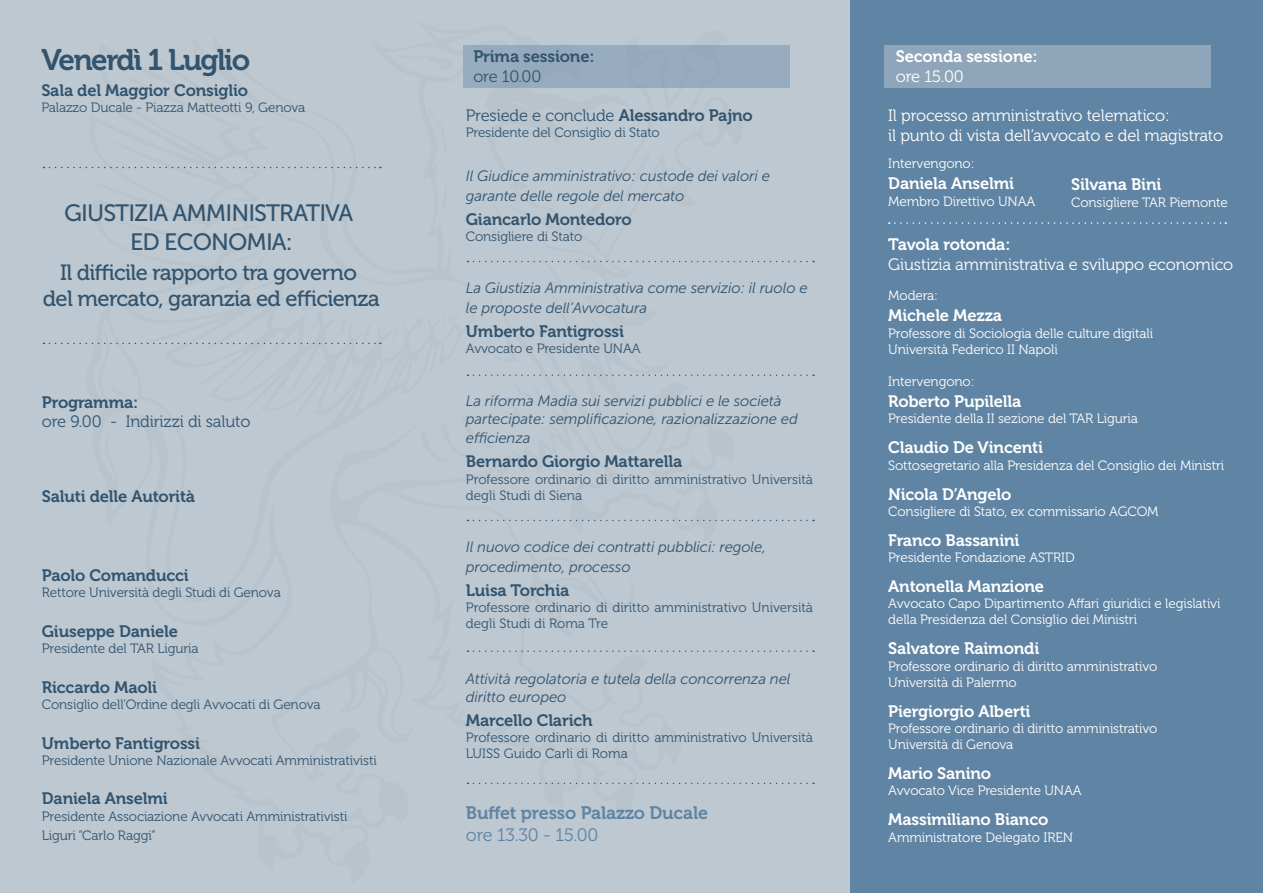
<style>
.page{position:relative;width:1263px;height:893px;background:#bdc8d1}
.page>*{position:absolute;margin:0;border:0;box-sizing:border-box;transform-origin:0 0}
.t1{font:29.7px "Museo 700";letter-spacing:-.05em;color:#32546f}
.t2{font:23.55px/28.3px "Museo Sans 500";letter-spacing:-.04em;color:#32546f;text-align:center}
.t3{font:22.05px/26.4px "Museo 500";letter-spacing:-.03em;color:#32546f;text-align:center}
.t4{font:18px "Museo 700";letter-spacing:-.01em;color:#6084a3}
.t5{font:18px "Museo 300";letter-spacing:-.01em;color:#6084a3}
.t6{font:16.5px "Museo 700";letter-spacing:-.01em;color:#32546f}
.t7{font:16.5px "Museo 700";letter-spacing:-.01em;color:#fff}
.t8{font:16.5px/19.8px "Museo 300";letter-spacing:-.01em;color:#fff}
.t9{font:16.5px "Museo 300";letter-spacing:-.01em;color:#32546f}
.t10{font:italic 15px/19.8px "Museo Sans 300";letter-spacing:-.01em;color:#32546f}
.t11{font:13.5px/16.2px "Museo 300";letter-spacing:-.01em;color:#fff}
.t12{font:13.5px/16.2px "Museo 300";letter-spacing:-.01em;color:#32546f}
.s1{font-family:"Museo 700"}
</style>
<div class="page">
<div style="left:850px;top:0;width:413px;height:893px;background:#6084a3"></div>
<svg style="left:471px;top:45px;width:40px;height:1px"></svg>
<div style="left:884px;top:46px;width:327px;height:42px;background:#8fa6ba"></div>
<div style="left:463px;top:46px;width:327px;height:42px;background:#97acbe"></div>
<svg style="left:467px;top:520px;width:347px;height:1px"></svg>
<svg style="left:467px;top:260px;width:347px;height:3px"></svg>
<svg style="left:43px;top:167px;width:338px;height:1px"></svg>
<svg style="left:889px;top:222px;width:337px;height:2px"></svg>
<svg style="left:467px;top:650px;width:347px;height:2px"></svg>
<svg style="left:43px;top:342px;width:338px;height:2px"></svg>
<svg style="left:467px;top:783px;width:347px;height:1px"></svg>
<h1 class="t1" style="left:41px;top:43px;width:210px">Venerdì 1 Luglio</h1>
<p class="t6" style="left:41px;top:81px;width:208px">Sala del Maggior Consiglio</p>
<p class="t12" style="left:41px;top:100px;width:265px">Palazzo Ducale - Piazza Matteotti 9, Genova</p>
<h2 class="t2" style="left:64px;top:199px;width:291px">GIUSTIZIA AMMINISTRATIVA<br>ED ECONOMIA:</h2>
<h3 class="t3" style="left:43px;top:259px;width:339px">Il difficile rapporto tra governo<br>del mercato, garanzia ed efficienza</h3>
<p class="t6" style="left:42px;top:393px;width:98px">Programma:</p>
<p class="t9" style="left:42px;top:413px;width:210px">ore 9.00 - Indirizzi di saluto</p>
<p class="t6" style="left:42px;top:487px;width:155px">Saluti delle Autorità</p>
<p class="t6" style="left:42px;top:566px;width:148px">Paolo Comanducci</p>
<p class="t12" style="left:42px;top:585px;width:240px">Rettore Università degli Studi di Genova</p>
<p class="t6" style="left:42px;top:622px;width:138px">Giuseppe Daniele</p>
<p class="t12" style="left:42px;top:641px;width:158px">Presidente del TAR Liguria</p>
<p class="t6" style="left:42px;top:678px;width:117px">Riccardo Maoli</p>
<p class="t12" style="left:42px;top:697px;width:280px">Consiglio dell’Ordine degli Avvocati di Genova</p>
<p class="t6" style="left:42px;top:734px;width:160px">Umberto Fantigrossi</p>
<p class="t12" style="left:42px;top:752px;width:336px">Presidente Unione Nazionale Avvocati Amministrativisti</p>
<p class="t6" style="left:42px;top:790px;width:127px">Daniela Anselmi</p>
<p class="t12" style="left:42px;top:806px;width:307px;line-height:19.8px">Presidente Associazione Avvocati Amministrativisti<br>Liguri “Carlo Raggi”</p>
<p class="t6" style="left:473px;top:47px;width:122px">Prima sessione:</p>
<p class="t9" style="left:473px;top:67px;width:69px">ore 10.00</p>
<p class="t9" style="left:466px;top:106px;width:289px">Presiede e conclude <span class="s1">Alessandro Pajno</span></p>
<p class="t12" style="left:466px;top:124px;width:195px">Presidente del Consiglio di Stato</p>
<p class="t10" style="left:466px;top:166px;width:306px">Il Giudice amministrativo: custode dei valori e garante delle regole del mercato</p>
<p class="t6" style="left:466px;top:210px;width:167px">Giancarlo Montedoro</p>
<p class="t12" style="left:466px;top:229px;width:118px">Consigliere di Stato</p>
<p class="t10" style="left:466px;top:278px;width:343px">La Giustizia Amministrativa come servizio: il ruolo e le proposte dell’Avvocatura</p>
<p class="t6" style="left:466px;top:322px;width:160px">Umberto Fantigrossi</p>
<p class="t12" style="left:466px;top:341px;width:176px">Avvocato e Presidente UNAA</p>
<p class="t10" style="left:466px;top:392px;width:333px;line-height:18px">La riforma Madia sui servizi pubblici e le società partecipate: semplificazione, razionalizzazione ed</p>
<p class="t10" style="left:466px;top:428px;width:66px">efficienza</p>
<p class="t6" style="left:466px;top:453px;width:218px">Bernardo Giorgio Mattarella</p>
<p class="t12" style="left:466px;top:471px;width:349px">Professore ordinario di diritto amministrativo Università degli Studi di Siena</p>
<p class="t10" style="left:466px;top:537px;width:302px">Il nuovo codice dei contratti pubblici: regole, procedimento, processo</p>
<p class="t6" style="left:466px;top:581px;width:105px">Luisa Torchia</p>
<p class="t12" style="left:466px;top:600px;width:349px">Professore ordinario di diritto amministrativo Università degli Studi di Roma Tre</p>
<p class="t10" style="left:466px;top:670px;width:326px;line-height:18px">Attività regolatoria e tutela della concorrenza nel diritto europeo</p>
<p class="t6" style="left:466px;top:711px;width:128px">Marcello Clarich</p>
<p class="t12" style="left:466px;top:730px;width:349px">Professore ordinario di diritto amministrativo Università<br>LUISS Guido Carli di Roma</p>
<h3 class="t4" style="left:466px;top:803px;width:244px">Buffet presso Palazzo Ducale</h3>
<h3 class="t5" style="left:466px;top:825px;width:134px">ore 13.30 - 15.00</h3>
<p class="t7" style="left:896px;top:47px;width:143px">Seconda sessione:</p>
<p class="t8" style="left:896px;top:66px;width:69px">ore 15.00</p>
<p class="t8" style="left:888px;top:106px;width:336px">Il processo amministrativo telematico:<br>il punto di vista dell’avvocato e del magistrato</p>
<p class="t11" style="left:888px;top:156px;width:88px">Intervengono:</p>
<p class="t7" style="left:888px;top:175px;width:127px">Daniela Anselmi</p>
<p class="t11" style="left:888px;top:193px;width:149px">Membro Direttivo UNAA</p>
<p class="t7" style="left:888px;top:236px;width:124px">Tavola rotonda:</p>
<p class="t8" style="left:888px;top:255px;width:347px">Giustizia amministrativa e sviluppo economico</p>
<p class="t11" style="left:888px;top:288px;width:51px">Modera:</p>
<p class="t7" style="left:888px;top:306px;width:115px">Michele Mezza</p>
<p class="t11" style="left:888px;top:325px;width:266px">Professore di Sociologia delle culture digitali<br>Università Federico II Napoli</p>
<p class="t11" style="left:888px;top:374px;width:88px">Intervengono:</p>
<p class="t7" style="left:888px;top:392px;width:135px">Roberto Pupilella</p>
<p class="t11" style="left:888px;top:411px;width:251px">Presidente della II sezione del TAR Liguria</p>
<p class="t7" style="left:888px;top:438px;width:156px">Claudio De Vincenti</p>
<p class="t11" style="left:888px;top:457px;width:337px">Sottosegretario alla Presidenza del Consiglio dei Ministri</p>
<p class="t7" style="left:888px;top:485px;width:125px">Nicola D’Angelo</p>
<p class="t11" style="left:888px;top:503px;width:272px">Consigliere di Stato, ex commissario AGCOM</p>
<p class="t7" style="left:888px;top:531px;width:133px">Franco Bassanini</p>
<p class="t11" style="left:888px;top:549px;width:188px">Presidente Fondazione ASTRID</p>
<p class="t7" style="left:888px;top:577px;width:157px">Antonella Manzione</p>
<p class="t11" style="left:888px;top:596px;width:334px">Avvocato Capo Dipartimento Affari giuridici e legislativi della Presidenza del Consiglio dei Ministri</p>
<p class="t7" style="left:888px;top:639px;width:152px">Salvatore Raimondi</p>
<p class="t11" style="left:888px;top:658px;width:271px">Professore ordinario di diritto amministrativo<br>Università di Palermo</p>
<p class="t7" style="left:888px;top:702px;width:144px">Piergiorgio Alberti</p>
<p class="t11" style="left:888px;top:720px;width:271px">Professore ordinario di diritto amministrativo<br>Università di Genova</p>
<p class="t7" style="left:888px;top:764px;width:104px">Mario Sanino</p>
<p class="t11" style="left:888px;top:783px;width:195px">Avvocato Vice Presidente UNAA</p>
<p class="t7" style="left:888px;top:810px;width:162px">Massimiliano Bianco</p>
<p class="t11" style="left:888px;top:829px;width:186px">Amministratore Delegato IREN</p>
<p class="t7" style="left:1071px;top:176px;width:92px">Silvana Bini</p>
<p class="t11" style="left:1071px;top:194px;width:158px">Consigliere TAR Piemonte</p>
</div>
